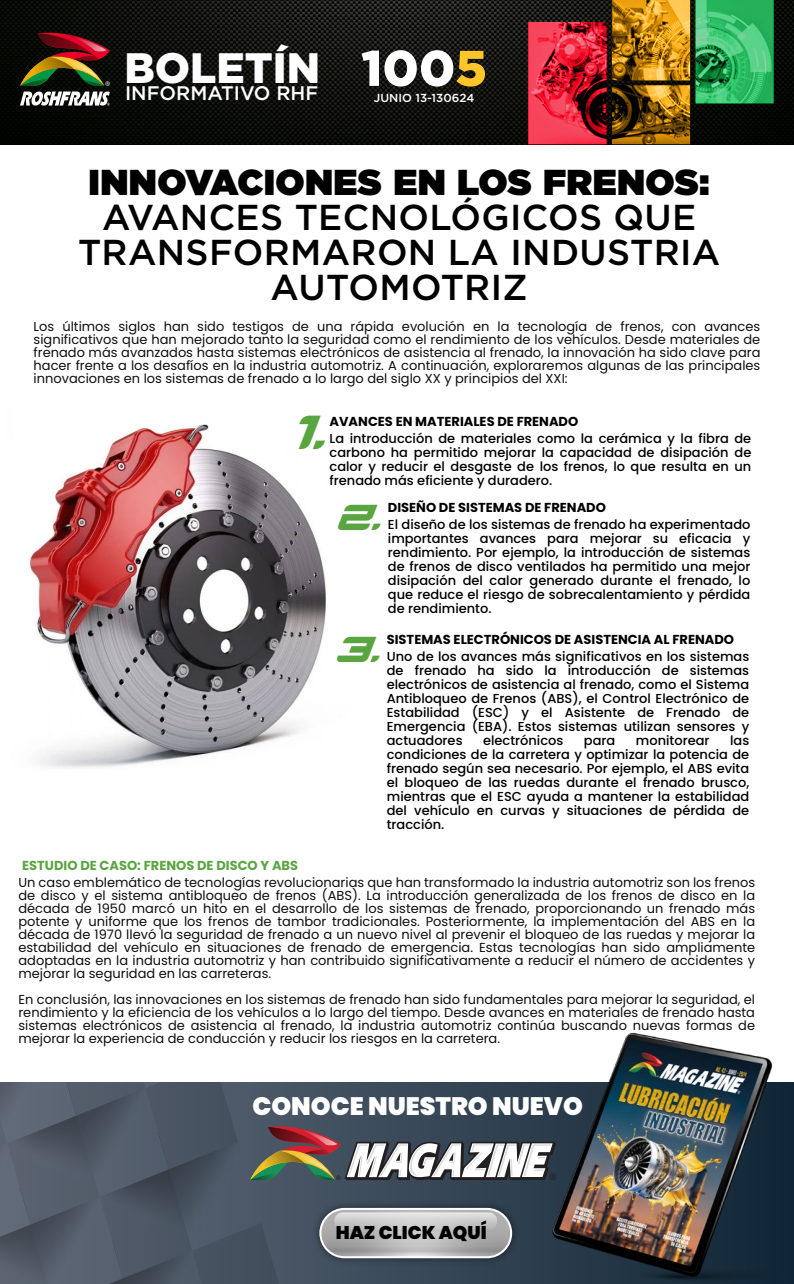
<style>
.page{position:relative;width:794px;height:1284px;background:#fff}
.page>*{position:absolute;margin:0;border:0;box-sizing:border-box;transform-origin:0 0}
.t1{font:900 50px "Gotham";color:#fff}
.t2{font:49px "Brake D Isc";color:#59a540}
.t3{font:900 42.5px "Gotham";color:#fff}
.t4{font:37px "Brake D Isc";color:#59a540}
.t5{font:500 36px/35px "Gotham";letter-spacing:.01em;color:#000;text-align:center}
.t6{font:900 36px "Gotham";letter-spacing:.01em;color:#000}
.t7{font:900 25.2px "Poppins";color:#fff}
.t8{font:500 19.6px "Gotham";color:#fff}
.t9{font:900 18.4px "Poppins";color:#000}
.t10{font:13px/13px "Poppins";color:#0e0e0d;text-align:justify}
.t11{font:500 13px/14px "Poppins";color:#000;text-align:justify}
.t12{font:700 13px "Poppins";color:#000}
.t13{font:700 13px "Poppins";color:#59a540}
.t14{font:500 11.6px "Gotham";color:#fff}
.s1{color:#ffc629}
</style>
<div class="page">
<img style="left:0;top:0;width:794px;height:144px">
<img style="left:528px;top:0;width:245px;height:144px">
<svg style="left:528px;top:22px;width:78px;height:122px;background:#cb273c"></svg>
<svg style="left:695px;top:0;width:78px;height:103px;background:#34b466"></svg>
<svg style="left:612px;top:0;width:78px;height:80px;background:#c48a17"></svg>
<svg style="left:612px;top:85px;width:78px;height:59px;background:#7d5508"></svg>
<svg style="left:20px;top:30px;width:90px;height:76px;background:#57412f"></svg>
<img style="left:29px;top:424px;width:297px;height:344px">
<svg style="left:0;top:1082px;width:540px;height:202px;background:#5a636e"></svg>
<img style="left:540px;top:1032px;width:254px;height:252px">
<h3 class="t3" style="left:125px;top:39px;width:197px">BOLETÍN</h3>
<h3 class="t8" style="left:125px;top:80px;width:195px">INFORMATIVO RHF</h3>
<h1 class="t1" style="left:361px;top:34px;width:127px">100<span class="s1">5</span></h1>
<p class="t14" style="left:374px;top:91px;width:102px">JUNIO 13-130624</p>
<h3 class="t6" style="left:89px;top:156px;width:622px">INNOVACIONES EN LOS FRENOS:</h3>
<h3 class="t5" style="left:78px;top:199px;width:644px">AVANCES TECNOLÓGICOS QUE<br>TRANSFORMARON LA INDUSTRIA<br>AUTOMOTRIZ</h3>
<p class="t10" style="left:34px;top:319px;width:728px">Los últimos siglos han sido testigos de una rápida evolución en la tecnología de frenos, con avances significativos que han mejorado tanto la seguridad como el rendimiento de los vehículos. Desde materiales de frenado más avanzados hasta sistemas electrónicos de asistencia al frenado, la innovación ha sido clave para hacer frente a los desafíos en la industria automotriz. A continuación, exploraremos algunas de las principales innovaciones en los sistemas de frenado a lo largo del siglo XX y principios del XXI:</p>
<h2 class="t2" style="left:303px;top:407px;width:20px">1.</h2>
<p class="t12" style="left:329px;top:414px;width:250px">AVANCES EN MATERIALES DE FRENADO</p>
<p class="t11" style="left:329px;top:431px;width:423px">La introducción de materiales como la cerámica y la fibra de carbono ha permitido mejorar la capacidad de disipación de calor y reducir el desgaste de los frenos, lo que resulta en un frenado más eficiente y duradero.</p>
<h3 class="t4" style="left:341px;top:498px;width:38px">2.</h3>
<p class="t12" style="left:388px;top:499px;width:219px">DISEÑO DE SISTEMAS DE FRENADO</p>
<p class="t11" style="left:388px;top:517px;width:364px">El diseño de los sistemas de frenado ha experimentado importantes avances para mejorar su eficacia y rendimiento. Por ejemplo, la introducción de sistemas de frenos de disco ventilados ha permitido una mejor disipación del calor generado durante el frenado, lo que reduce el riesgo de sobrecalentamiento y pérdida de rendimiento.</p>
<p class="t13" style="left:22px;top:857px;width:277px">ESTUDIO DE CASO: FRENOS DE DISCO Y ABS</p>
<h3 class="t4" style="left:340px;top:630px;width:38px">3.</h3>
<p class="t12" style="left:387px;top:632px;width:349px">SISTEMAS ELECTRÓNICOS DE ASISTENCIA AL FRENADO</p>
<p class="t11" style="left:387px;top:649px;width:364px">Uno de los avances más significativos en los sistemas de frenado ha sido la introducción de sistemas electrónicos de asistencia al frenado, como el Sistema Antibloqueo de Frenos (ABS), el Control Electrónico de Estabilidad (ESC) y el Asistente de Frenado de Emergencia (EBA). Estos sistemas utilizan sensores y actuadores</p>
<p class="t11" style="left:483px;top:733px;width:82px">electrónicos</p>
<p class="t11" style="left:584px;top:733px;width:33px">para</p>
<p class="t11" style="left:636px;top:733px;width:75px">monitorear</p>
<p class="t11" style="left:387px;top:733px;width:364px;text-indent:343px">las condiciones de la carretera y optimizar la potencia de frenado según sea necesario. Por ejemplo, el ABS evita el bloqueo de las ruedas durante el frenado brusco, mientras que el ESC ayuda a mantener la estabilidad del vehículo en curvas y situaciones de pérdida de tracción.</p>
<p class="t10" style="left:18px;top:876px;width:738px">Un caso emblemático de tecnologías revolucionarias que han transformado la industria automotriz son los frenos de disco y el sistema antibloqueo de frenos (ABS). La introducción generalizada de los frenos de disco en la década de 1950 marcó un hito en el desarrollo de los sistemas de frenado, proporcionando un frenado más potente y uniforme que los frenos de tambor tradicionales. Posteriormente, la implementación del ABS en la década de 1970 llevó la seguridad de frenado a un nuevo nivel al prevenir el bloqueo de las ruedas y mejorar la estabilidad del vehículo en situaciones de frenado de emergencia. Estas tecnologías han sido ampliamente adoptadas en la industria automotriz y han contribuido significativamente a reducir el número de accidentes y mejorar la seguridad en las carreteras.</p>
<p class="t10" style="left:18px;top:993px;width:738px">En conclusión, las innovaciones en los sistemas de frenado han sido fundamentales para mejorar la seguridad, el rendimiento y la eficiencia de los vehículos a lo largo del tiempo. Desde avances en materiales de frenado hasta sistemas electrónicos de asistencia al frenado, la industria automotriz continúa buscando nuevas formas de mejorar la experiencia de conducción y reducir los riesgos en la carretera.</p>
<h3 class="t7" style="left:252px;top:1091px;width:332px">CONOCE NUESTRO NUEVO</h3>
<h3 class="t9" style="left:336px;top:1222px;width:152px">HAZ CLICK AQUÍ</h3>
</div>
